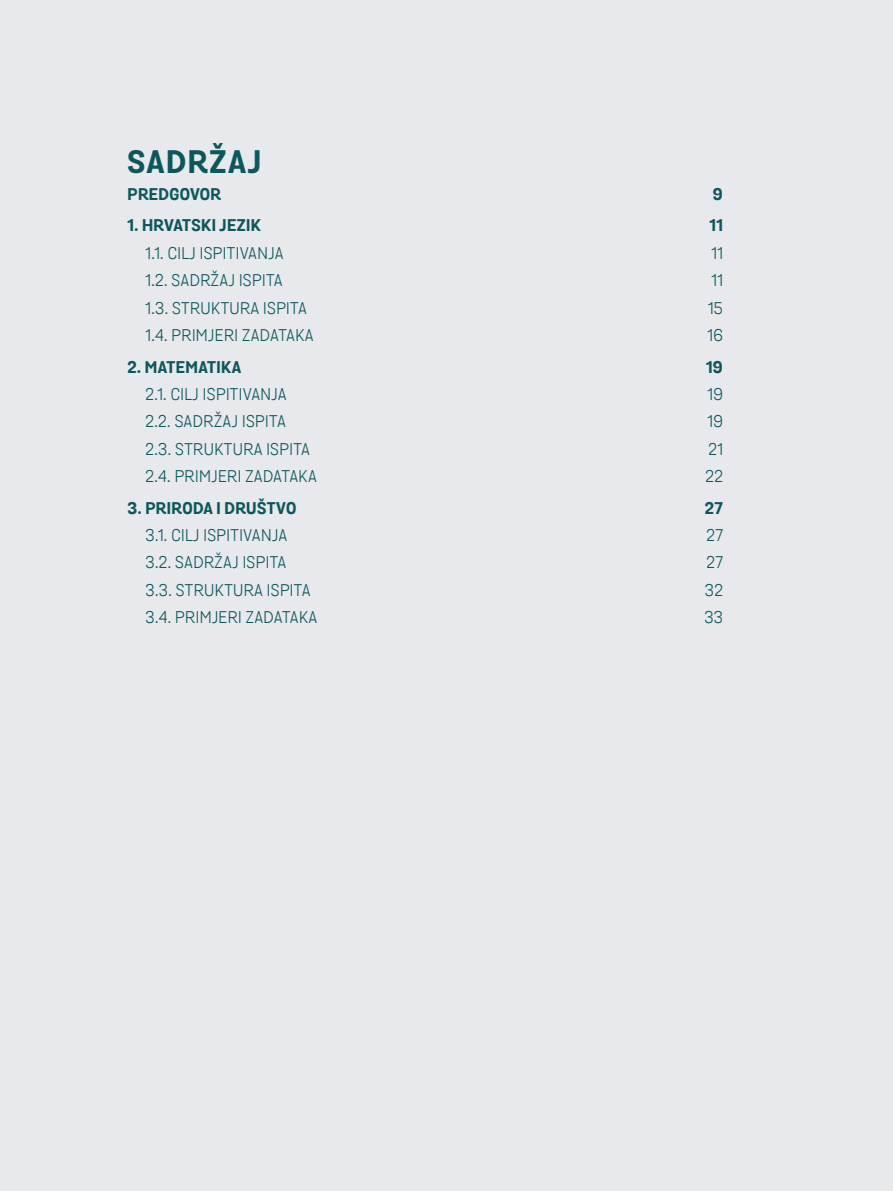
<style>
.page{position:relative;width:893px;height:1191px;background:#e7e9ec}
.page>*{position:absolute;margin:0;border:0;box-sizing:border-box;transform-origin:0 0}
.t1{font:700 31.5px "Grota Sans Alt";letter-spacing:.05em;color:#0d575b}
.t2{font:16.5px "Grota Sans Alt Book 67682";letter-spacing:.025em;color:#0d575b}
.t3{font:16.5px "Grota Sans Alt Bold 40648";letter-spacing:.025em;color:#0d575b}
</style>
<div class="page">
<h1 class="t1" style="left:128px;top:142px;width:135px">SADRŽAJ</h1>
<p class="t3" style="left:128px;top:184px;width:95px">PREDGOVOR</p>
<p class="t3" style="left:713px;top:184px;width:11px">9</p>
<p class="t3" style="left:128px;top:215px;width:135px">1. HRVATSKI JEZIK</p>
<p class="t3" style="left:709px;top:215px;width:15px">11</p>
<p class="t2" style="left:146px;top:243px;width:140px">1.1. CILJ ISPITIVANJA</p>
<p class="t2" style="left:712px;top:243px;width:13px">11</p>
<p class="t2" style="left:146px;top:270px;width:139px">1.2. SADRŽAJ ISPITA</p>
<p class="t2" style="left:712px;top:270px;width:13px">11</p>
<p class="t2" style="left:146px;top:298px;width:163px">1.3. STRUKTURA ISPITA</p>
<p class="t2" style="left:708px;top:298px;width:16px">15</p>
<p class="t2" style="left:146px;top:325px;width:170px">1.4. PRIMJERI ZADATAKA</p>
<p class="t2" style="left:707px;top:325px;width:17px">16</p>
<p class="t3" style="left:128px;top:356px;width:115px">2. MATEMATIKA</p>
<p class="t3" style="left:706px;top:356px;width:18px">19</p>
<p class="t2" style="left:146px;top:384px;width:143px">2.1. CILJ ISPITIVANJA</p>
<p class="t2" style="left:708px;top:384px;width:17px">19</p>
<p class="t2" style="left:146px;top:411px;width:142px">2.2. SADRŽAJ ISPITA</p>
<p class="t2" style="left:708px;top:411px;width:17px">19</p>
<p class="t2" style="left:146px;top:439px;width:166px">2.3. STRUKTURA ISPITA</p>
<p class="t2" style="left:708px;top:439px;width:16px">21</p>
<p class="t2" style="left:146px;top:466px;width:173px">2.4. PRIMJERI ZADATAKA</p>
<p class="t2" style="left:705px;top:466px;width:19px">22</p>
<p class="t3" style="left:128px;top:497px;width:170px">3. PRIRODA I DRUŠTVO</p>
<p class="t3" style="left:705px;top:497px;width:20px">27</p>
<p class="t2" style="left:146px;top:525px;width:143px">3.1. CILJ ISPITIVANJA</p>
<p class="t2" style="left:706px;top:525px;width:18px">27</p>
<p class="t2" style="left:146px;top:553px;width:142px">3.2. SADRŽAJ ISPITA</p>
<p class="t2" style="left:706px;top:553px;width:18px">27</p>
<p class="t2" style="left:146px;top:580px;width:166px">3.3. STRUKTURA ISPITA</p>
<p class="t2" style="left:705px;top:580px;width:20px">32</p>
<p class="t2" style="left:146px;top:607px;width:173px">3.4. PRIMJERI ZADATAKA</p>
<p class="t2" style="left:704px;top:607px;width:20px">33</p>
</div>
